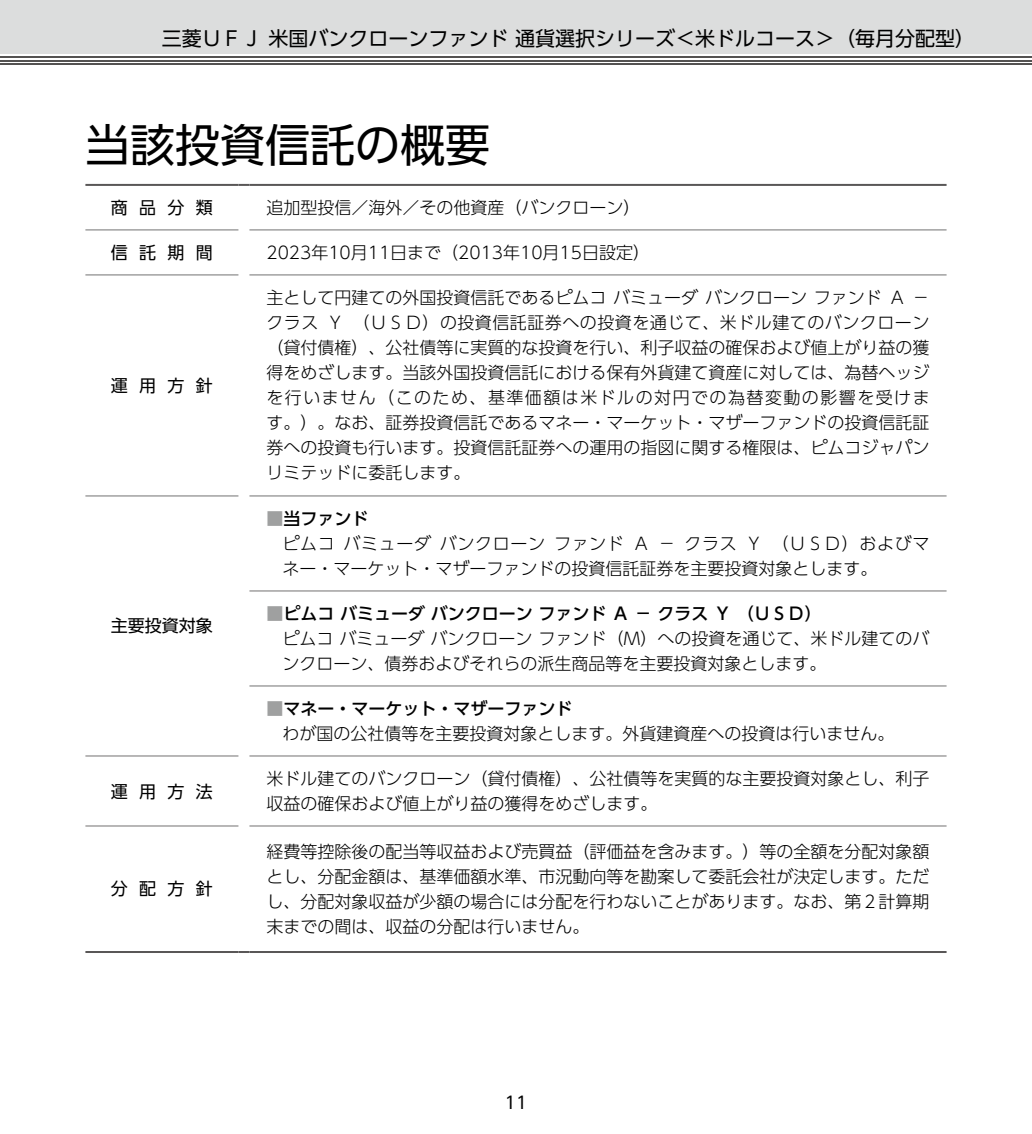
<style>
.page{position:relative;width:1032px;height:1134px;background:#fff}
.page>*{position:absolute;margin:0;border:0;box-sizing:border-box;transform-origin:0 0}
.t1{font:45px "UD Shin Go Pro";color:#000}
.t2{font:20px "UD Shin Go Pro";color:#000}
.t3{font:300 17px/25px "UD Shin Go Pro";color:#000}
.t4{font:17px "UD Shin Go Pro";letter-spacing:.665em;color:#000}
.s1{font-weight:500;color:#9fa0a0}
.s2{font-weight:500}
</style>
<div class="page">
<div style="left:0;top:0;width:1032px;height:54px;background:#dcdddd"></div>
<hr style="left:0;top:63px;width:1032px;height:2px;background:#545251">
<hr style="left:0;top:60px;width:1032px;height:1px;background:#545251">
<hr style="left:0;top:56px;width:1032px;height:2px;background:#545251">
<hr style="left:85px;top:184px;width:153px;height:2px;background:#595757">
<svg style="left:238px;top:184px;width:11px;height:2px"></svg>
<hr style="left:249px;top:184px;width:697px;height:2px;background:#595757">
<hr style="left:249px;top:756px;width:697px;height:1px;background:#727171">
<hr style="left:249px;top:826px;width:697px;height:1px;background:#727171">
<hr style="left:85px;top:756px;width:153px;height:1px;background:#727171">
<hr style="left:85px;top:826px;width:153px;height:1px;background:#727171">
<hr style="left:249px;top:230px;width:697px;height:1px;background:#727171">
<hr style="left:249px;top:275px;width:697px;height:1px;background:#727171">
<hr style="left:249px;top:496px;width:697px;height:1px;background:#727171">
<hr style="left:249px;top:591px;width:697px;height:1px;background:#727171">
<hr style="left:249px;top:686px;width:697px;height:1px;background:#727171">
<hr style="left:85px;top:230px;width:153px;height:1px;background:#727171">
<hr style="left:85px;top:275px;width:153px;height:1px;background:#727171">
<hr style="left:85px;top:496px;width:153px;height:1px;background:#727171">
<hr style="left:85px;top:951px;width:153px;height:2px;background:#595757">
<svg style="left:238px;top:951px;width:11px;height:2px"></svg>
<hr style="left:249px;top:951px;width:697px;height:2px;background:#595757">
<p class="t2" style="left:162px;top:22px;width:815px">三菱ＵＦＪ 米国バンクローンファンド 通貨選択シリーズ＜米ドルコース＞（毎月分配型）</p>
<h1 class="t1" style="left:85px;top:108px;width:406px">当該投資信託の概要</h1>
<p class="t4" style="left:111px;top:194px;width:104px">商品分類</p>
<p class="t3" style="left:266px;top:195px;width:375px">追加型投信／海外／その他資産（バンクローン）</p>
<p class="t4" style="left:111px;top:239px;width:104px">信託期間</p>
<p class="t3" style="left:266px;top:239px;width:385px">2023年10月11日まで（2013年10月15日設定）</p>
<p class="t4" style="left:111px;top:372px;width:104px">運用方針</p>
<p class="t4" style="left:111px;top:612px;width:104px">主要投資対象</p>
<p class="t4" style="left:111px;top:777px;width:104px">運用方法</p>
<p class="t4" style="left:111px;top:875px;width:104px">分配方針</p>
<p class="t3" style="left:266px;top:285px;width:665px;text-align:justify">主として円建ての外国投資信託であるピムコバミューダバンクローンファンドＡ－クラスＹ（ＵＳＤ）の投資信託証券への投資を通じて、米ドル建てのバンクローン（貸付債権）、公社債等に実質的な投資を行い、利子収益の確保および値上がり益の獲得をめざします。当該外国投資信託における保有外貨建て資産に対しては、為替ヘッジを行いません（このため、基準価額は米ドルの対円での為替変動の影響を受けます。）。なお、証券投資信託であるマネー・マーケット・マザーファンドの投資信託証券への投資も行います。投資信託証券への運用の指図に関する権限は、ピムコジャパンリミテッドに委託します。</p>
<p class="t3" style="left:282px;top:505px;width:649px;text-indent:-16px"><span class="s1">■</span><span class="s2">当ファンド<br></span>ピムコバミューダバンクローンファンドＡ－クラスＹ（ＵＳＤ）およびマネー・マーケット・マザーファンドの投資信託証券を主要投資対象とします。</p>
<p class="t3" style="left:282px;top:600px;width:649px;text-indent:-16px"><span class="s1">■</span><span class="s2">ピムコ バミューダ バンクローン ファンド Ａ － クラス Ｙ （ＵＳＤ）<br></span>ピムコバミューダバンクローンファンド（Ｍ）への投資を通じて、米ドル建てのバンクローン、債券およびそれらの派生商品等を主要投資対象とします。</p>
<p class="t3" style="left:282px;top:695px;width:613px;text-indent:-16px"><span class="s1">■</span><span class="s2">マネー・マーケット・マザーファンド<br></span>わが国の公社債等を主要投資対象とします。外貨建資産への投資は行いません。</p>
<p class="t3" style="left:266px;top:765px;width:664px">米ドル建てのバンクローン（貸付債権）、公社債等を実質的な主要投資対象とし、利子収益の確保および値上がり益の獲得をめざします。</p>
<p class="t3" style="left:266px;top:838px;width:664px;text-align:justify">経費等控除後の配当等収益および売買益（評価益を含みます。）等の全額を分配対象額とし、分配金額は、基準価額水準、市況動向等を勘案して委託会社が決定します。ただし、分配対象収益が少額の場合には分配を行わないことがあります。なお、第２計算期末までの間は、収益の分配は行いません。</p>
<p class="t4" style="left:505px;top:1089px;width:24px">11</p>
</div>
